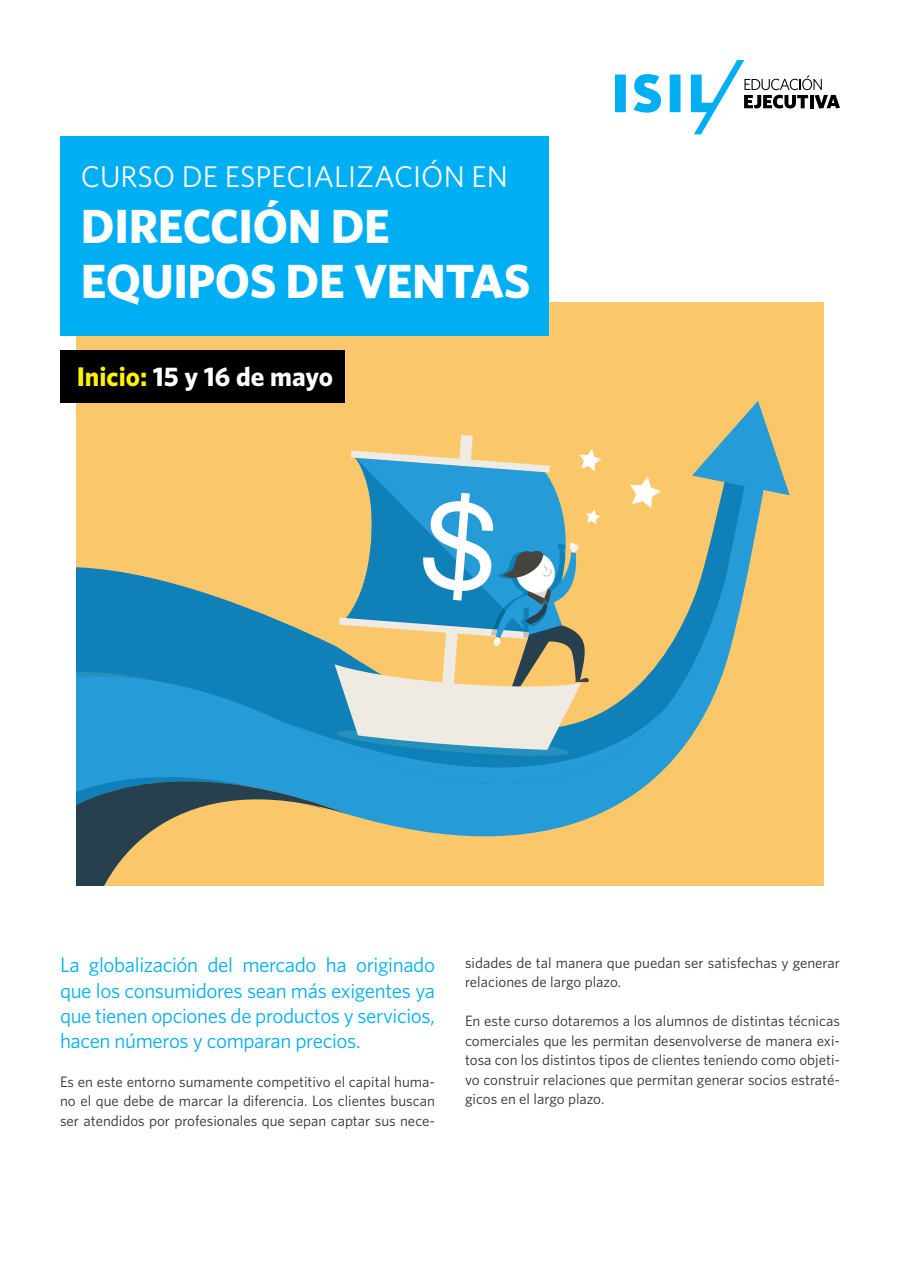
<style>
.page{position:relative;width:900px;height:1263px;background:#fff}
.page>*{position:absolute;margin:0;border:0;box-sizing:border-box;transform-origin:0 0}
.t1{font:700 48px/55.8px "Whitney";letter-spacing:-.01em;color:#fff}
.t2{font:30px "Whitney";color:#fff}
.t3{font:700 27px "Whitney";color:#fff}
.t4{font:21px/25.2px "Whitney";letter-spacing:-.02em;color:#00aff3;text-align:justify}
.t5{font:15px/19.5px "Whitney";color:#2f2f2f;text-align:justify}
.s1{color:#fff300}
</style>
<div class="page">
<div style="left:76px;top:303px;width:748px;height:583px;background:#fac86b"></div>
<svg style="left:667px;top:495px;width:96px;height:271px"></svg>
<svg style="left:692px;top:401px;width:98px;height:94px"></svg>
<svg style="left:76px;top:435px;width:591px;height:451px"></svg>
<svg style="left:615px;top:60px;width:225px;height:74px"></svg>
<div style="left:60px;top:136px;width:489px;height:200px;background:#00aff3"></div>
<div style="left:60px;top:350px;width:285px;height:53px;background:#000"></div>
<h2 class="t2" style="left:81px;top:156px;width:428px">CURSO DE ESPECIALIZACIÓN EN</h2>
<h1 class="t1" style="left:81px;top:197px;width:451px">DIRECCIÓN DE<br>EQUIPOS DE VENTAS</h1>
<h3 class="t3" style="left:77px;top:358px;width:258px"><span class="s1">Inicio:</span> 15 y 16 de mayo</h3>
<h3 class="t4" style="left:60px;top:952px;width:377px">La globalización del mercado ha originado que los consumidores sean más exigentes ya que tienen opciones de productos y servicios, hacen números y comparan precios.</h3>
<p class="t5" style="left:60px;top:1071px;width:377px">Es en este entorno sumamente competitivo el capital huma&shy;no el que debe de marcar la diferencia. Los clientes buscan ser atendidos por profesionales que sepan captar sus nece-</p>
<p class="t5" style="left:465px;top:952px;width:377px">sidades de tal manera que puedan ser satisfechas y generar relaciones de largo plazo.</p>
<p class="t5" style="left:465px;top:1011px;width:377px">En este curso dotaremos a los alumnos de distintas técnicas comerciales que les permitan desenvolverse de manera exi&shy;tosa con los distintos tipos de clientes teniendo como objeti&shy;vo construir relaciones que permitan generar socios estraté&shy;gicos en el largo plazo.</p>
</div>
